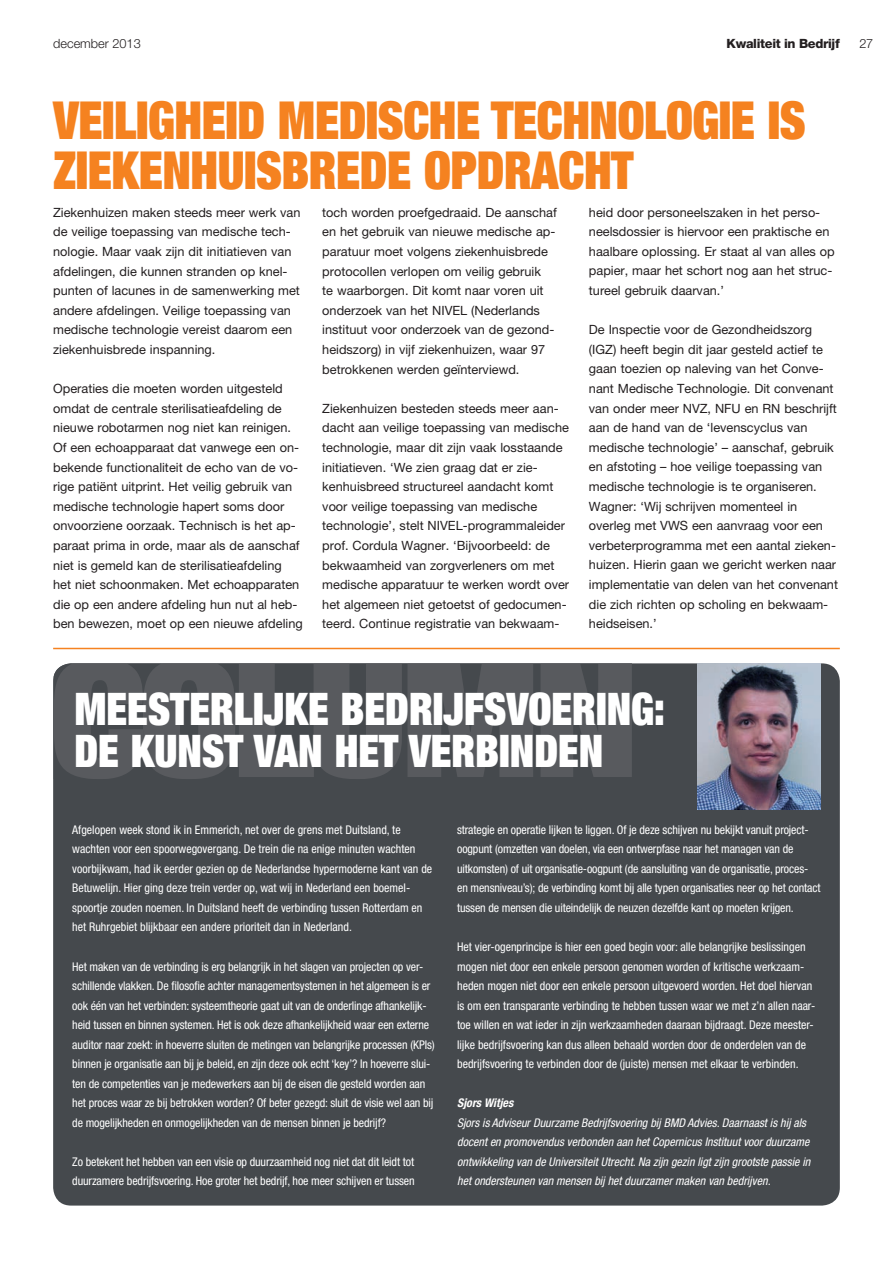
<style>
.page{position:relative;width:893px;height:1263px;background:#fff}
.page>*{position:absolute;margin:0;border:0;box-sizing:border-box;transform-origin:0 0}
.t1{font:900 condensed 52.5px/49.5px "Helvetica Neue LT Pro";letter-spacing:-.01em;color:#f58220;scale:.92 1}
.t2{font:900 condensed 45px/42px "Helvetica Neue LT Pro";color:#fff;scale:.92 1}
.t3{font:12.75px/19.6px "Helvetica Neue LT Pro";color:#231f20}
.t4{font:800 12.75px "Helvetica Neue LT Pro";letter-spacing:-.025em;color:#231f20}
.t5{font:300 12.75px "Helvetica Neue LT Pro";color:#231f20}
.t6{font:condensed 12px/19.5px "Helvetica Neue LT Pro";letter-spacing:-.01em;color:#fff}
.t7{font:italic condensed 12px/19.5px "Helvetica Neue LT Pro";color:#fff}
.t8{font:italic 700 condensed 12px "Helvetica Neue LT Pro";color:#fff}
</style>
<div class="page">
<div style="left:53px;top:663px;width:787px;height:542px;background:#45494d;border-radius:18px"></div>
<svg style="left:54px;top:663px;width:578px;height:11px"></svg>
<img style="left:698px;top:663px;width:123px;height:146px">
<hr style="left:53px;top:648px;width:787px;height:1px;background:#f58220">
<p class="t5" style="left:53px;top:36px;width:89px">december 2013</p>
<p class="t4" style="left:727px;top:36px;width:115px">Kwaliteit in Bedrijf</p>
<p class="t5" style="left:859px;top:36px;width:15px">27</p>
<h1 class="t1" style="left:53px;top:94px;width:819px">VEILIGHEID MEDISCHE TECHNOLOGIE IS<br>ZIEKENHUISBREDE OPDRACHT</h1>
<p class="t3" style="left:53px;top:202px;width:249px">Ziekenhuizen maken steeds meer werk van de veilige toepassing van medische tech&shy;nologie. Maar vaak zijn dit initiatieven van afdelingen, die kunnen stranden op knel&shy;punten of lacunes in de samenwerking met andere afdelingen. Veilige toepassing van medische technologie vereist daarom een ziekenhuisbrede inspanning.</p>
<p class="t3" style="left:53px;top:379px;width:251px">Operaties die moeten worden uitgesteld omdat de centrale sterilisatieafdeling de nieuwe robotarmen nog niet kan reinigen.<br>Of een echoapparaat dat vanwege een on&shy;bekende functionaliteit de echo van de vo&shy;rige patiënt uitprint. Het veilig gebruik van medische technologie hapert soms door onvoorziene oorzaak. Technisch is het ap&shy;paraat prima in orde, maar als de aanschaf niet is gemeld kan de sterilisatieafdeling het niet schoonmaken. Met echoapparaten die op een andere afdeling hun nut al heb&shy;ben bewezen, moet op een nieuwe afdeling</p>
<p class="t3" style="left:322px;top:202px;width:236px">toch worden proefgedraaid. De aanschaf en het gebruik van nieuwe medische ap&shy;paratuur moet volgens ziekenhuisbrede protocollen verlopen om veilig gebruik<br>te waarborgen. Dit komt naar voren uit onderzoek van het NIVEL (Nederlands instituut voor onderzoek van de gezond&shy;heidszorg) in vijf ziekenhuizen, waar 97 betrokkenen werden geïnterviewd.</p>
<p class="t3" style="left:322px;top:398px;width:248px">Ziekenhuizen besteden steeds meer aan&shy;dacht aan veilige toepassing van medische technologie, maar dit zijn vaak losstaande initiatieven. ‘We zien graag dat er zie&shy;kenhuisbreed structureel aandacht komt voor veilige toepassing van medische technologie’, stelt NIVEL-programmaleider prof. Cordula Wagner. ‘Bijvoorbeeld: de bekwaamheid van zorgverleners om met medische apparatuur te werken wordt over het algemeen niet getoetst of gedocumen&shy;teerd. Continue registratie van bekwaam-</p>
<p class="t3" style="left:589px;top:202px;width:247px">heid door personeelszaken in het perso&shy;neelsdossier is hiervoor een praktische en haalbare oplossing. Er staat al van alles op papier, maar het schort nog aan het struc&shy;tureel gebruik daarvan.’</p>
<p class="t3" style="left:589px;top:320px;width:251px">De Inspectie voor de Gezondheidszorg (IGZ) heeft begin dit jaar gesteld actief te gaan toezien op naleving van het Conve&shy;nant Medische Technologie. Dit convenant van onder meer NVZ, NFU en RN beschrijft aan de hand van de ‘levenscyclus van medische technologie’ – aanschaf, gebruik en afstoting – hoe veilige toepassing van medische technologie is te organiseren.<br>Wagner: ‘Wij schrijven momenteel in overleg met VWS een aanvraag voor een verbeterprogramma met een aantal zieken&shy;huizen. Hierin gaan we gericht werken naar implementatie van delen van het convenant die zich richten op scholing en bekwaam&shy;heidseisen.’</p>
<h2 class="t2" style="left:74px;top:686px;width:643px">MEESTERLIJKE BEDRIJFSVOERING:<br>DE KUNST VAN HET VERBINDEN</h2>
<p class="t6" style="left:72px;top:820px;width:361px">Afgelopen week stond ik in Emmerich, net over de grens met Duitsland, te wachten voor een spoorwegovergang. De trein die na enige minuten wachten voorbĳkwam, had ik eerder gezien op de Nederlandse hypermoderne kant van de Betuwelĳn. Hier ging deze trein verder op, wat wĳ in Nederland een boemel&shy;spoortje zouden noemen. In Duitsland heeft de verbinding tussen Rotterdam en het Ruhrgebiet blĳkbaar een andere prioriteit dan in Nederland.</p>
<p class="t6" style="left:72px;top:956px;width:364px">Het maken van de verbinding is erg belangrĳk in het slagen van projecten op ver&shy;schillende vlakken. De filosofie achter managementsystemen in het algemeen is er ook één van het verbinden: systeemtheorie gaat uit van de onderlinge afhankelĳk&shy;heid tussen en binnen systemen. Het is ook deze afhankelĳkheid waar een externe auditor naar zoekt: in hoeverre sluiten de metingen van belangrĳke processen (KPIs) binnen je organisatie aan bĳ je beleid, en zĳn deze ook echt ‘key’? In hoeverre slui&shy;ten de competenties van je medewerkers aan bĳ de eisen die gesteld worden aan het proces waar ze bĳ betrokken worden? Of beter gezegd: sluit de visie wel aan bĳ de mogelĳkheden en onmogelĳkheden van de mensen binnen je bedrĳf?</p>
<p class="t6" style="left:72px;top:1151px;width:344px">Zo betekent het hebben van een visie op duurzaamheid nog niet dat dit leidt tot duurzamere bedrĳfsvoering. Hoe groter het bedrĳf, hoe meer schĳven er tussen</p>
<p class="t6" style="left:457px;top:820px;width:365px">strategie en operatie lĳken te liggen. Of je deze schĳven nu bekĳkt vanuit project&shy;oogpunt (omzetten van doelen, via een ontwerpfase naar het managen van de uitkomsten) of uit organisatie-oogpunt (de aansluiting van de organisatie, proces&shy;en mensniveau’s); de verbinding komt bĳ alle typen organisaties neer op het contact tussen de mensen die uiteindelĳk de neuzen dezelfde kant op moeten krĳgen.</p>
<p class="t6" style="left:457px;top:937px;width:360px">Het vier-ogenprincipe is hier een goed begin voor: alle belangrĳke beslissingen mogen niet door een enkele persoon genomen worden of kritische werkzaam&shy;heden mogen niet door een enkele persoon uitgevoerd worden. Het doel hiervan is om een transparante verbinding te hebben tussen waar we met z’n allen naar&shy;toe willen en wat ieder in zĳn werkzaamheden daaraan bĳdraagt. Deze meester&shy;lĳke bedrĳfsvoering kan dus alleen behaald worden door de onderdelen van de bedrĳfsvoering te verbinden door de (juiste) mensen met elkaar te verbinden.</p>
<p class="t8" style="left:457px;top:1095px;width:58px">Sjors Witjes</p>
<p class="t7" style="left:457px;top:1113px;width:355px">Sjors is Adviseur Duurzame Bedrĳfsvoering bĳ BMD Advies. Daarnaast is hĳ als docent en promovendus verbonden aan het Copernicus Instituut voor duurzame ontwikkeling van de Universiteit Utrecht. Na zĳn gezin ligt zĳn grootste passie in het ondersteunen van mensen bĳ het duurzamer maken van bedrĳven.</p>
</div>
